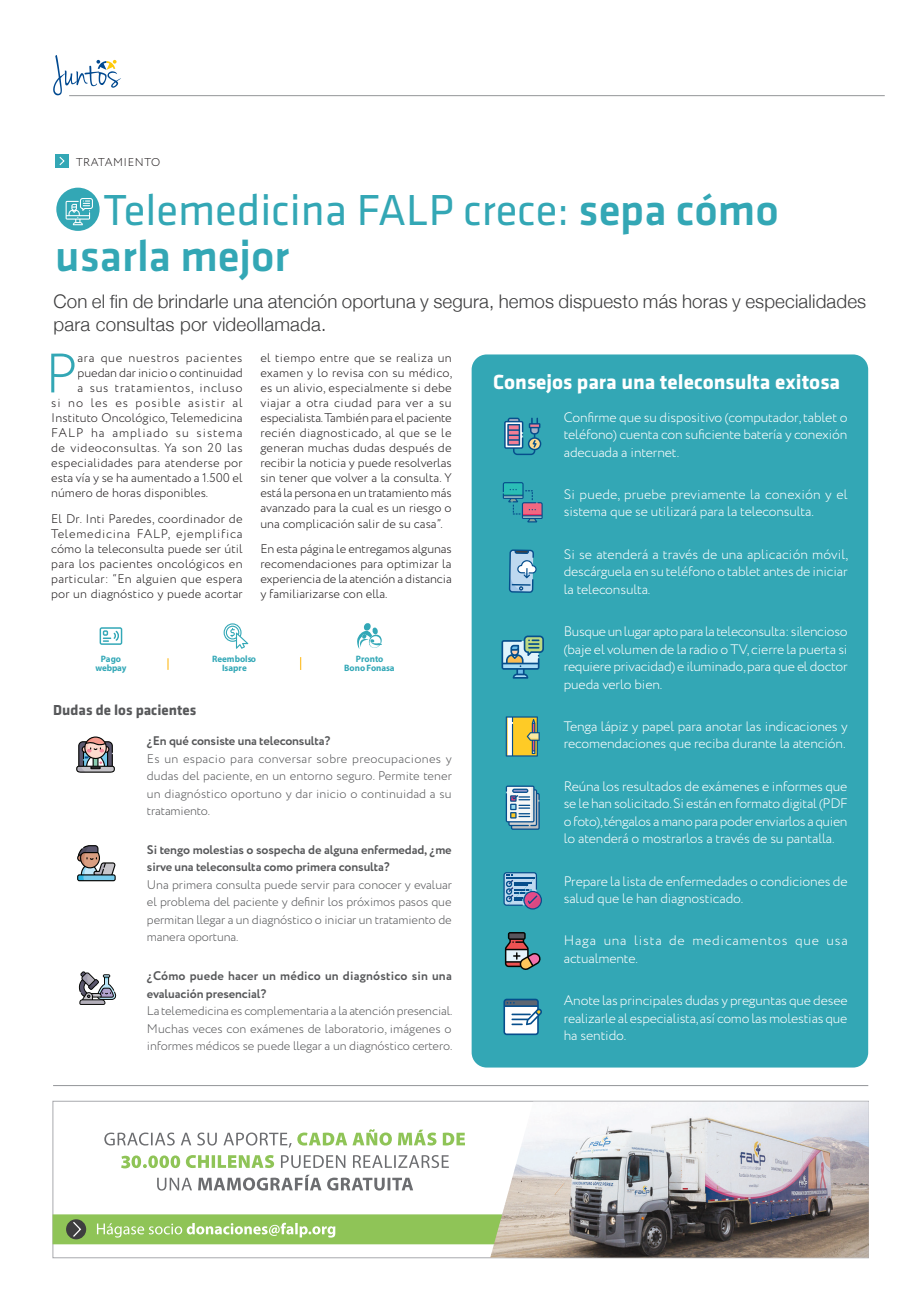
<style>
.page{position:relative;width:922px;height:1294px;background:#fff}
.page>*{position:absolute;margin:0;border:0;box-sizing:border-box;transform-origin:0 0}
.t1{font:300 55.38px "Circe";color:#33a7b5}
.t2{font:45px/46.2px "Klavika";color:#33a7b5}
.subsubtitulos_receta{font:700 21.25px "Klavika";color:#fff}
.t3{font:300 18.75px/23.8px "Helvetica Neue";letter-spacing:.005em;color:#3e3e3f}
.subsubtitulos_receta-2{font:700 15px "Klavika";color:#57585a}
.texto_normal_parrafo{font:300 13.75px/17.5px "Circe";letter-spacing:-.01em;color:#fff;text-align:justify}
.texto_normal_parrafo-2{font:300 13.75px/17.5px "Circe";letter-spacing:.055em;color:#fff}
.texto_normal_parrafo-3{font:300 12.5px/15px "Circe";letter-spacing:.005em;color:#231f20;text-align:justify}
.texto_normal_parrafo-4{font:300 12.5px/17.5px "Circe";letter-spacing:-.01em;color:#57585a;text-align:justify}
.texto_normal_parrafo-5{font:700 12.5px/17.5px "Circe";letter-spacing:-.01em;color:#57585a}
.texto_normal_parrafo-6{font:700 12.5px/17.5px "Circe";letter-spacing:.015em;color:#57585a}
.texto_normal_parrafo-7{font:300 12.5px "Circe";letter-spacing:.075em;color:#231f20}
.texto_normal_parrafo-8{font:300 12.5px "Circe";letter-spacing:.055em;color:#231f20}
.texto_normal_parrafo-9{font:300 12.5px "Circe";letter-spacing:.04em;color:#231f20}
.t4{font:300 11.25px "Circe";letter-spacing:.05em;color:#231f20}
.t5{font:700 9.25px/9.5px "Myriad Pro";color:#33a8b7;text-align:center}
.s1{font-weight:500}
</style>
<div class="page">
<div style="left:471px;top:354px;width:397px;height:713px;background:#33a7b5;border-radius:15px"></div>
<hr style="left:69px;top:95px;width:815px;height:1px;background:#939598">
<div style="left:55px;top:154px;width:14px;height:14px;background:#33a7b5"></div>
<svg style="left:59px;top:156px;width:6px;height:10px"></svg>
<svg style="left:53px;top:55px;width:68px;height:40px"></svg>
<img style="left:490px;top:1101px;width:378px;height:156px">
<svg style="left:157px;top:1174px;width:256px;height:16px"></svg>
<svg style="left:281px;top:1155px;width:167px;height:12px"></svg>
<svg style="left:297px;top:1129px;width:168px;height:16px"></svg>
<svg style="left:104px;top:1132px;width:187px;height:15px"></svg>
<svg style="left:121px;top:1155px;width:153px;height:13px"></svg>
<hr style="left:53px;top:1085px;width:815px;height:1px;background:#939598">
<svg style="left:53px;top:1214px;width:486px;height:30px;background:#9cc66b"></svg>
<div style="left:56px;top:188px;width:44px;height:43px;background:#33a7b5;border-radius:50%"></div>
<svg style="left:504px;top:417px;width:37px;height:38px"></svg>
<svg style="left:502px;top:482px;width:40px;height:40px"></svg>
<svg style="left:508px;top:549px;width:28px;height:44px"></svg>
<svg style="left:501px;top:635px;width:43px;height:43px"></svg>
<svg style="left:505px;top:716px;width:34px;height:40px"></svg>
<svg style="left:505px;top:785px;width:34px;height:44px"></svg>
<svg style="left:503px;top:872px;width:39px;height:38px"></svg>
<svg style="left:505px;top:932px;width:36px;height:38px"></svg>
<svg style="left:503px;top:998px;width:35px;height:37px"></svg>
<svg style="left:505px;top:1000px;width:37px;height:33px"></svg>
<svg style="left:76px;top:736px;width:39px;height:36px"></svg>
<svg style="left:77px;top:845px;width:39px;height:36px"></svg>
<svg style="left:79px;top:971px;width:37px;height:33px"></svg>
<svg style="left:167px;top:658px;width:2px;height:12px"></svg>
<svg style="left:223px;top:623px;width:25px;height:25px"></svg>
<svg style="left:100px;top:627px;width:22px;height:18px"></svg>
<svg style="left:357px;top:623px;width:25px;height:26px"></svg>
<svg style="left:300px;top:657px;width:1px;height:13px"></svg>
<svg style="left:66px;top:198px;width:27px;height:27px"></svg>
<p class="t4" style="left:76px;top:155px;width:86px">TRATAMIENTO</p>
<p class="t2" style="left:55px;top:188px;width:724px;text-indent:48px">Telemedicina FALP crece: <span class="s1">sepa cómo usarla mejor</span></p>
<p class="t3" style="left:53px;top:288px;width:814px">Con el fin de brindarle una atención oportuna y segura, hemos dispuesto más horas y especialidades para consultas por videollamada.</p>
<p class="t1" style="left:45px;top:337px;width:34px">P</p>
<p class="texto_normal_parrafo-8" style="left:77px;top:350px;width:166px">ara que nuestros pacientes</p>
<p class="texto_normal_parrafo-3" style="left:260px;top:351px;width:193px">el tiempo entre que se realiza un examen y lo revisa con su médico, es un alivio, especialmente si debe viajar a otra ciudad para ver a su especialista. También para el paciente recién diagnosticado, al que se le generan muchas dudas después de recibir la noticia y puede resolverlas sin tener que volver a la consulta. Y está la persona en un tratamiento más avanzado para la cual es un riesgo o una complicación salir de su casa”.</p>
<p class="texto_normal_parrafo-3" style="left:260px;top:541px;width:193px">En esta página le entregamos algunas recomendaciones para optimizar la experiencia de la atención a distancia y familiarizarse con ella.</p>
<p class="texto_normal_parrafo-3" style="left:77px;top:366px;width:166px">puedan dar inicio o continuidad</p>
<p class="texto_normal_parrafo-8" style="left:77px;top:380px;width:166px">a sus tratamientos, incluso</p>
<p class="texto_normal_parrafo-7" style="left:51px;top:395px;width:193px">si no les es posible asistir al</p>
<p class="texto_normal_parrafo-3" style="left:51px;top:411px;width:193px">Instituto Oncológico, Telemedicina</p>
<p class="texto_normal_parrafo-7" style="left:51px;top:425px;width:193px">FALP ha ampliado su sistema</p>
<p class="texto_normal_parrafo-9" style="left:51px;top:440px;width:193px">de videoconsultas. Ya son 20 las</p>
<p class="texto_normal_parrafo-3" style="left:51px;top:456px;width:193px">especialidades para atenderse por</p>
<p class="texto_normal_parrafo-3" style="left:51px;top:471px;width:193px">esta vía y se ha aumentado a 1.500 el</p>
<p class="texto_normal_parrafo-3" style="left:51px;top:486px;width:158px">número de horas disponibles.</p>
<p class="texto_normal_parrafo-3" style="left:51px;top:511px;width:193px">El Dr. Inti Paredes, coordinador de Telemedicina FALP, ejemplifica cómo la teleconsulta puede ser útil para los pacientes oncológicos en particular: “En alguien que espera por un diagnóstico y puede acortar</p>
<p class="subsubtitulos_receta" style="left:493px;top:370px;width:348px">Consejos para una teleconsulta exitosa</p>
<p class="texto_normal_parrafo" style="left:563px;top:408px;width:285px">Confirme que su dispositivo (computador, tablet o teléfono) cuenta con suficiente batería y conexión adecuada a internet.</p>
<p class="texto_normal_parrafo" style="left:563px;top:486px;width:285px">Si puede, pruebe previamente la conexión y el sistema que se utilizará para la teleconsulta.</p>
<p class="texto_normal_parrafo" style="left:563px;top:545px;width:286px">Si se atenderá a través de una aplicación móvil, descárguela en su teléfono o tablet antes de iniciar la teleconsulta.</p>
<p class="texto_normal_parrafo" style="left:563px;top:623px;width:285px">Busque un lugar apto para la teleconsulta: silencioso (baje el volumen de la radio o TV, cierre la puerta si requiere privacidad) e iluminado, para que el doctor pueda verlo bien.</p>
<p class="texto_normal_parrafo" style="left:563px;top:717px;width:285px">Tenga lápiz y papel para anotar las indicaciones y recomendaciones que reciba durante la atención.</p>
<p class="texto_normal_parrafo" style="left:563px;top:777px;width:285px">Reúna los resultados de exámenes e informes que se le han solicitado. Si están en formato digital (PDF o foto), téngalos a mano para poder enviarlos a quien lo atenderá o mostrarlos a través de su pantalla.</p>
<p class="texto_normal_parrafo" style="left:563px;top:872px;width:285px">Prepare la lista de enfermedades o condiciones de salud que le han diagnosticado.</p>
<p class="texto_normal_parrafo-2" style="left:563px;top:932px;width:285px">Haga una lista de medicamentos que usa actualmente.</p>
<p class="texto_normal_parrafo" style="left:563px;top:992px;width:285px">Anote las principales dudas y preguntas que desee realizarle al especialista, así como las molestias que ha sentido.</p>
<p class="t5" style="left:212px;top:653px;width:45px">Reembolso<br>Isapre</p>
<p class="t5" style="left:95px;top:653px;width:33px">Pago webpay</p>
<p class="t5" style="left:344px;top:653px;width:52px">Pronto<br>Bono Fonasa</p>
<p class="subsubtitulos_receta-2" style="left:53px;top:701px;width:145px">Dudas de los pacientes</p>
<p class="texto_normal_parrafo-5" style="left:147px;top:732px;width:185px">¿En qué consiste una teleconsulta?</p>
<p class="texto_normal_parrafo-4" style="left:147px;top:749px;width:306px">Es un espacio para conversar sobre preocupaciones y dudas del paciente, en un entorno seguro. Permite tener un diagnóstico oportuno y dar inicio o continuidad a su tratamiento.</p>
<p class="texto_normal_parrafo-5" style="left:147px;top:841px;width:306px">Si tengo molestias o sospecha de alguna enfermedad, ¿me sirve una teleconsulta como primera consulta?</p>
<p class="texto_normal_parrafo-4" style="left:147px;top:876px;width:306px">Una primera consulta puede servir para conocer y evaluar el problema del paciente y definir los próximos pasos que permitan llegar a un diagnóstico o iniciar un tratamiento de manera oportuna.</p>
<p class="texto_normal_parrafo-6" style="left:147px;top:967px;width:306px">¿Cómo puede hacer un médico un diagnóstico sin una evaluación presencial?</p>
<p class="texto_normal_parrafo-4" style="left:147px;top:1002px;width:307px">La telemedicina es complementaria a la atención presencial.<br>Muchas veces con exámenes de laboratorio, imágenes o informes médicos se puede llegar a un diagnóstico certero.</p>
</div>
